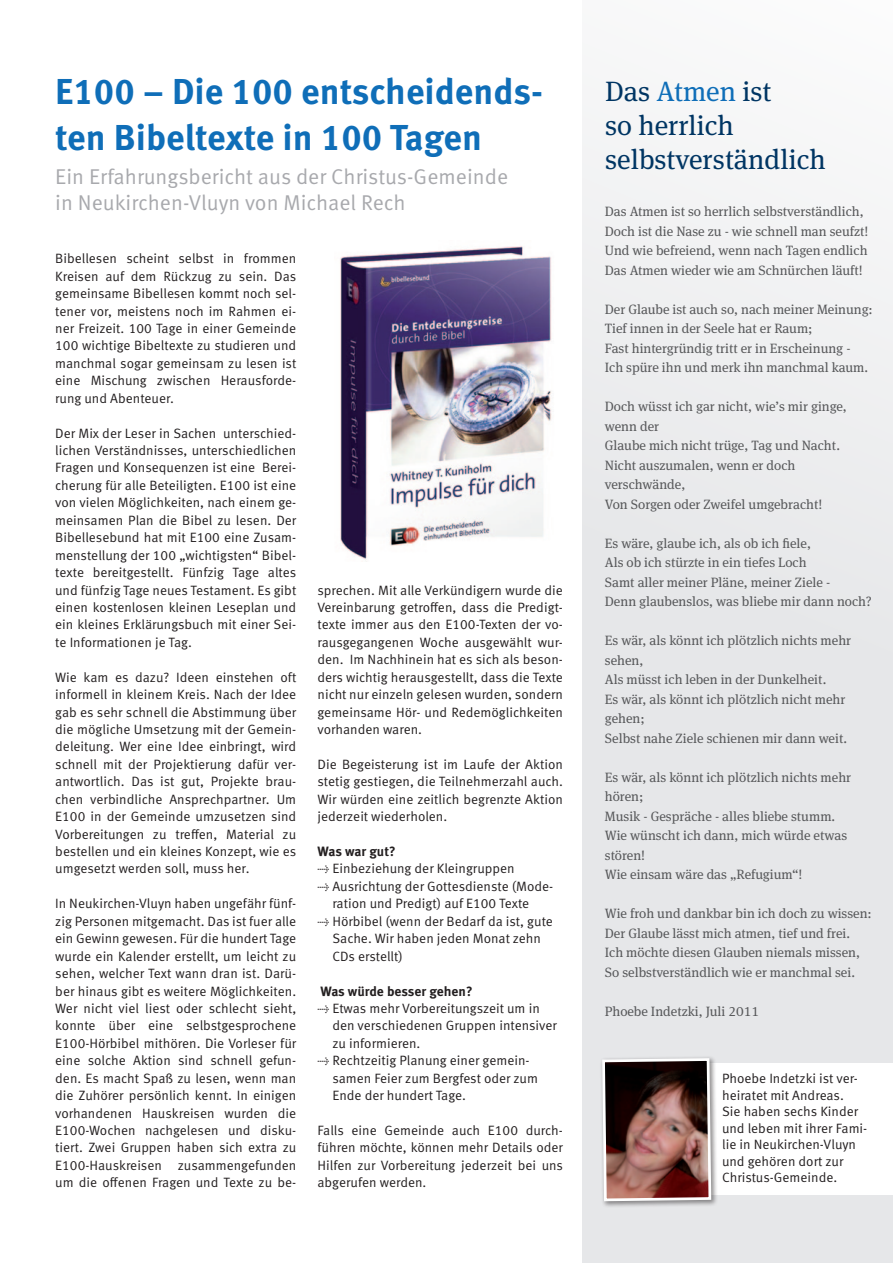
<style>
.page{position:relative;width:893px;height:1263px;background:#fff}
.page>*{position:absolute;margin:0;border:0;box-sizing:border-box;transform-origin:0 0}
.t1{font:700 36px/45.9px "Meta OT";color:#0f6eb8}
.t2{font:27.9px/33.6px "Meta Serif Pro";color:#003563}
.t3{font:21.45px/25.7px "Meta OT";color:#a8a9ad}
.t4{font:13.5px/17.4px "Meta OT";color:#231f20}
.t5{font:13.5px/19.5px "Meta Serif Pro";color:#57585a}
.t6{font:700 13.5px "Meta OT";color:#231f20}
.s1{color:#0f6eb8}
</style>
<div class="page">
<div style="left:583px;top:0;width:310px;height:1263px;background:linear-gradient(to right,#eaebed,#ededef)"></div>
<div style="left:704px;top:1063px;width:189px;height:131px;background:#fff"></div>
<div style="left:600px;top:1055px;width:118px;height:153px;background:#231f20;opacity:.5"></div>
<svg style="left:601px;top:1057px;width:112px;height:145px;background:#785752"></svg>
<img style="left:340px;top:246px;width:212px;height:314px">
<p class="t1" style="left:55px;top:69px;width:489px">E100 – Die 100 entscheidends&shy;ten Bibeltexte in 100 Tagen</p>
<p class="t3" style="left:55px;top:164px;width:454px">Ein Erfahrungsbericht aus der Christus-Gemeinde in Neukirchen-Vluyn von Michael Rech</p>
<p class="t4" style="left:55px;top:250px;width:243px;text-align:justify">Bibellesen scheint selbst in frommen Kreisen auf dem Rückzug zu sein. Das gemeinsame Bibellesen kommt noch sel&shy;tener vor, meistens noch im Rahmen ei&shy;ner Freizeit. 100 Tage in einer Gemeinde 100 wichtige Bibeltexte zu studieren und manchmal sogar gemeinsam zu lesen ist eine Mischung zwischen Herausforde&shy;rung und Abenteuer.</p>
<p class="t4" style="left:55px;top:424px;width:243px">Der Mix der Leser in Sachen unterschied&shy;lichen Verständnisses, unterschiedlichen Fragen und Konsequenzen ist eine Berei&shy;cherung für alle Beteiligten. E100 ist eine von vielen Möglichkeiten, nach einem ge&shy;meinsamen Plan die Bibel zu lesen. Der Bibellesebund hat mit E100 eine Zusam&shy;menstellung der 100 „wichtigsten“ Bibel&shy;texte bereitgestellt. Fünfzig Tage altes und fünfzig Tage neues Testament. Es gibt einen kostenlosen kleinen Leseplan und ein kleines Erklärungsbuch mit einer Sei&shy;te Informationen je Tag.</p>
<p class="t4" style="left:55px;top:668px;width:243px;text-align:justify">Wie kam es dazu? Ideen einstehen oft informell in kleinem Kreis. Nach der Idee gab es sehr schnell die Abstimmung über die mögliche Umsetzung mit der Gemein&shy;deleitung. Wer eine Idee einbringt, wird schnell mit der Projektierung dafür ver&shy;antwortlich. Das ist gut, Projekte brau&shy;chen verbindliche Ansprechpartner. Um E100 in der Gemeinde umzusetzen sind Vorbereitungen zu treffen, Material zu bestellen und ein kleines Konzept, wie es umgesetzt werden soll, muss her.</p>
<p class="t4" style="left:55px;top:895px;width:242px;text-align:justify">In Neukirchen-Vluyn haben ungefähr fünf&shy;zig Personen mitgemacht. Das ist fuer alle ein Gewinn gewesen. Für die hundert Tage wurde ein Kalender erstellt, um leicht zu sehen, welcher Text wann dran ist. Darü&shy;ber hinaus gibt es weitere Möglichkeiten.<br>Wer nicht viel liest oder schlecht sieht, konnte über eine selbstgesprochene E100-Hörbibel mithören. Die Vorleser für eine solche Aktion sind schnell gefun&shy;den. Es macht Spaß zu lesen, wenn man die Zuhörer persönlich kennt. In einigen vorhandenen Hauskreisen wurden die E100-Wochen nachgelesen und disku&shy;tiert. Zwei Gruppen haben sich extra zu E100-Hauskreisen zusammengefunden um die offenen Fragen und Texte zu be-</p>
<p class="t4" style="left:317px;top:581px;width:247px;text-align:justify">sprechen. Mit alle Verkündigern wurde die Vereinbarung getroffen, dass die Predigt&shy;texte immer aus den E100-Texten der vo&shy;rausgegangenen Woche ausgewählt wur&shy;den. Im Nachhinein hat es sich als beson&shy;ders wichtig herausgestellt, dass die Texte nicht nur einzeln gelesen wurden, sondern gemeinsame Hör- und Redemöglichkeiten vorhanden waren.</p>
<p class="t4" style="left:317px;top:756px;width:247px;text-align:justify">Die Begeisterung ist im Laufe der Aktion stetig gestiegen, die Teilnehmerzahl auch.<br>Wir würden eine zeitlich begrenzte Aktion jederzeit wiederholen.</p>
<p class="t6" style="left:317px;top:843px;width:80px">Was war gut?</p>
<p class="t4" style="left:317px;top:860px;width:199px">→ Einbeziehung der Kleingruppen</p>
<p class="t4" style="left:332px;top:878px;width:222px;text-indent:-15px">→ Ausrichtung der Gottesdienste (Mode&shy;ration und Predigt) auf E100 Texte</p>
<p class="t4" style="left:332px;top:912px;width:222px;text-indent:-15px">→ Hörbibel (wenn der Bedarf da ist, gute<br>Sache. Wir haben jeden Monat zehn<br>CDs erstellt)</p>
<p class="t6" style="left:320px;top:982px;width:154px">Was würde besser gehen?</p>
<p class="t4" style="left:332px;top:1000px;width:226px;text-indent:-15px">→ Etwas mehr Vorbereitungszeit um in den verschiedenen Gruppen intensiver zu informieren.</p>
<p class="t4" style="left:332px;top:1052px;width:207px;text-indent:-15px">→ Rechtzeitig Planung einer gemein&shy;samen Feier zum Bergfest oder zum<br>Ende der hundert Tage.</p>
<p class="t4" style="left:317px;top:1122px;width:247px;text-align:justify">Falls eine Gemeinde auch E100 durch&shy;führen möchte, können mehr Details oder Hilfen zur Vorbereitung jederzeit bei uns abgerufen werden.</p>
<p class="t2" style="left:605px;top:73px;width:222px">Das <span class="s1">Atmen</span> ist<br>so herrlich selbstverständlich</p>
<p class="t5" style="left:605px;top:201px;width:260px">Das Atmen ist so herrlich selbstverständlich,</p>
<p class="t5" style="left:605px;top:221px;width:265px">Doch ist die Nase zu - wie schnell man seufzt!</p>
<p class="t5" style="left:605px;top:240px;width:264px">Und wie befreiend, wenn nach Tagen endlich</p>
<p class="t5" style="left:605px;top:260px;width:259px">Das Atmen wieder wie am Schnürchen läuft!</p>
<p class="t5" style="left:605px;top:299px;width:269px">Der Glaube ist auch so, nach meiner Meinung:</p>
<p class="t5" style="left:605px;top:318px;width:209px">Tief innen in der Seele hat er Raum;</p>
<p class="t5" style="left:605px;top:338px;width:247px">Fast hintergründig tritt er in Erscheinung -</p>
<p class="t5" style="left:605px;top:357px;width:265px">Ich spüre ihn und merk ihn manchmal kaum.</p>
<p class="t5" style="left:605px;top:396px;width:244px">Doch wüsst ich gar nicht, wie’s mir ginge, wenn der</p>
<p class="t5" style="left:605px;top:435px;width:237px">Glaube mich nicht trüge, Tag und Nacht.</p>
<p class="t5" style="left:605px;top:455px;width:192px">Nicht auszumalen, wenn er doch verschwände,</p>
<p class="t5" style="left:605px;top:494px;width:219px">Von Sorgen oder Zweifel umgebracht!</p>
<p class="t5" style="left:605px;top:533px;width:208px">Es wäre, glaube ich, als ob ich fiele,</p>
<p class="t5" style="left:605px;top:552px;width:203px">Als ob ich stürzte in ein tiefes Loch</p>
<p class="t5" style="left:605px;top:572px;width:227px">Samt aller meiner Pläne, meiner Ziele -</p>
<p class="t5" style="left:605px;top:591px;width:268px">Denn glaubenslos, was bliebe mir dann noch?</p>
<p class="t5" style="left:605px;top:630px;width:248px">Es wär, als könnt ich plötzlich nichts mehr sehen,</p>
<p class="t5" style="left:605px;top:669px;width:223px">Als müsst ich leben in der Dunkelheit.</p>
<p class="t5" style="left:605px;top:689px;width:242px">Es wär, als könnt ich plötzlich nicht mehr gehen;</p>
<p class="t5" style="left:605px;top:728px;width:244px">Selbst nahe Ziele schienen mir dann weit.</p>
<p class="t5" style="left:605px;top:767px;width:248px">Es wär, als könnt ich plötzlich nichts mehr hören;</p>
<p class="t5" style="left:605px;top:806px;width:232px">Musik - Gespräche - alles bliebe stumm.</p>
<p class="t5" style="left:605px;top:825px;width:244px">Wie wünscht ich dann, mich würde etwas stören!</p>
<p class="t5" style="left:605px;top:864px;width:199px">Wie einsam wäre das „Refugium“!</p>
<p class="t5" style="left:605px;top:903px;width:268px">Wie froh und dankbar bin ich doch zu wissen:</p>
<p class="t5" style="left:605px;top:923px;width:247px">Der Glaube lässt mich atmen, tief und frei.</p>
<p class="t5" style="left:605px;top:942px;width:257px">Ich möchte diesen Glauben niemals missen,</p>
<p class="t5" style="left:605px;top:962px;width:252px">So selbstverständlich wie er manchmal sei.</p>
<p class="t5" style="left:605px;top:1001px;width:156px">Phoebe Indetzki, Juli 2011</p>
<p class="t4" style="left:722px;top:1070px;width:137px;line-height:16.5px">Phoebe Indetzki ist ver&shy;heiratet mit Andreas.</p>
<p class="t4" style="left:722px;top:1103px;width:147px;line-height:16.5px">Sie haben sechs Kinder und leben mit ihrer Fami&shy;lie in Neukirchen-Vluyn und gehören dort zur<br>Christus-Gemeinde.</p>
</div>
